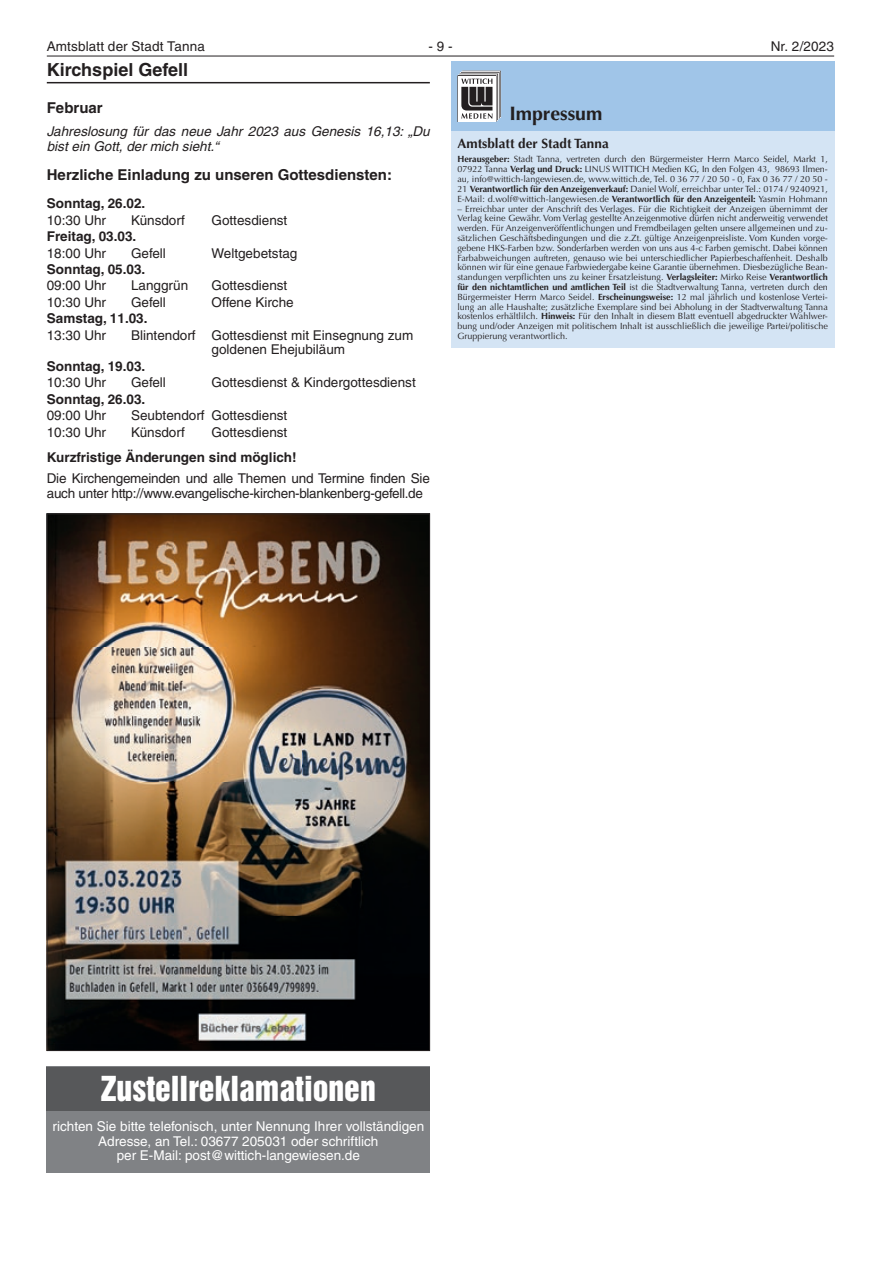
<style>
.page{position:relative;width:881px;height:1263px;background:#fff}
.page>*{position:absolute;margin:0;border:0;box-sizing:border-box;transform-origin:0 0}
.Zustell_ueber{font:31.5px "Helvetica Inserat LT";color:#fff}
.t1{font:700 19.5px "Optima LT";color:#231f20}
.Überschrift{font:700 18px "Helvetica LT";color:#231f20}
.Zwischenüberschrift{font:700 15px "Helvetica LT";color:#231f20}
.t2{font:13.5px/14.7px "Helvetica LT";color:#231f20}
.Zustell_norm{font:13.5px/14.7px "Helvetica LT";color:#fff;text-align:center}
.t3{font:700 13.5px "Helvetica LT";color:#231f20}
.t4{font:13.5px/14.7px "Helvetica LT";letter-spacing:-.02em;color:#231f20}
.t5{font:italic 13.5px/14.7px "Helvetica LT";color:#231f20}
.t6{font:700 13.5px "Optima LT";color:#231f20}
.t7{font:9px/9.8px "Optima LT";color:#231f20;text-align:justify}
.s1{font-weight:700}
</style>
<div class="page">
<hr style="left:47px;top:56px;width:786px;height:1px;background:#231f20">
<div style="left:451px;top:120px;width:382px;height:228px;background:#d4e4f4"></div>
<div style="left:451px;top:62px;width:382px;height:69px;background:#a0c5e8"></div>
<svg style="left:457px;top:71px;width:44px;height:51px;background:#9c9a9b"></svg>
<hr style="left:47px;top:82px;width:382px;height:1px;background:#231f20">
<img style="left:49px;top:516px;width:378px;height:533px">
<div style="left:47px;top:1067px;width:382px;height:106px;background:#808285"></div>
<div style="left:47px;top:1067px;width:382px;height:44px;background:#57585a"></div>
<h3 class="t2" style="left:47px;top:39px;width:159px">Amtsblatt der Stadt Tanna</h3>
<h3 class="t2" style="left:428px;top:39px;width:26px">- 9 -</h3>
<h3 class="t2" style="left:770px;top:39px;width:65px">Nr. 2/2023</h3>
<p class="Überschrift" style="left:47px;top:58px;width:143px">Kirchspiel Gefell</p>
<p class="Zwischenüberschrift" style="left:47px;top:99px;width:57px">Februar</p>
<p class="t5" style="left:47px;top:124px;width:384px">Jahreslosung für das neue Jahr 2023 aus Genesis 16,13: „Du bist ein Gott, der mich sieht.“</p>
<p class="Zwischenüberschrift" style="left:47px;top:166px;width:346px">Herzliche Einladung zu unseren Gottesdiensten:</p>
<p class="t3" style="left:47px;top:195px;width:100px">Sonntag, 26.02.</p>
<p class="t2" style="left:47px;top:212px;width:61px">10:30 Uhr</p>
<p class="t2" style="left:131px;top:212px;width:55px">Künsdorf</p>
<p class="t2" style="left:211px;top:212px;width:77px">Gottesdienst</p>
<p class="t3" style="left:47px;top:228px;width:91px">Freitag, 03.03.</p>
<p class="t2" style="left:47px;top:245px;width:61px">18:00 Uhr</p>
<p class="t2" style="left:131px;top:245px;width:36px">Gefell</p>
<p class="t2" style="left:211px;top:245px;width:87px">Weltgebetstag</p>
<p class="t3" style="left:47px;top:261px;width:100px">Sonntag, 05.03.</p>
<p class="t2" style="left:47px;top:278px;width:61px">09:00 Uhr</p>
<p class="t2" style="left:131px;top:278px;width:59px">Langgrün</p>
<p class="t2" style="left:211px;top:278px;width:77px">Gottesdienst</p>
<p class="t2" style="left:47px;top:295px;width:61px">10:30 Uhr</p>
<p class="t2" style="left:131px;top:295px;width:36px">Gefell</p>
<p class="t2" style="left:211px;top:295px;width:84px">Offene Kirche</p>
<p class="t3" style="left:47px;top:310px;width:102px">Samstag, 11.03.</p>
<p class="t2" style="left:47px;top:328px;width:61px">13:30 Uhr</p>
<p class="t2" style="left:131px;top:328px;width:66px">Blintendorf</p>
<p class="t2" style="left:211px;top:328px;width:203px">Gottesdienst mit Einsegnung zum goldenen Ehejubiläum</p>
<p class="t3" style="left:47px;top:358px;width:100px">Sonntag, 19.03.</p>
<p class="t2" style="left:47px;top:375px;width:61px">10:30 Uhr</p>
<p class="t2" style="left:131px;top:375px;width:36px">Gefell</p>
<p class="t2" style="left:211px;top:375px;width:206px">Gottesdienst &amp; Kindergottesdienst</p>
<p class="t3" style="left:47px;top:391px;width:100px">Sonntag, 26.03.</p>
<p class="t2" style="left:47px;top:408px;width:61px">09:00 Uhr</p>
<p class="t2" style="left:131px;top:408px;width:75px">Seubtendorf</p>
<p class="t2" style="left:211px;top:408px;width:77px">Gottesdienst</p>
<p class="t2" style="left:47px;top:425px;width:61px">10:30 Uhr</p>
<p class="t2" style="left:131px;top:425px;width:55px">Künsdorf</p>
<p class="t2" style="left:211px;top:425px;width:77px">Gottesdienst</p>
<p class="t3" style="left:47px;top:449px;width:251px">Kurzfristige Änderungen sind möglich!</p>
<p class="t4" style="left:47px;top:471px;width:384px">Die Kirchengemeinden und alle Themen und Termine finden Sie auch unter http://www.evangelische-kirchen-blankenberg-gefell.de</p>
<p class="t1" style="left:509px;top:102px;width:94px">Impressum</p>
<p class="t6" style="left:457px;top:136px;width:153px">Amtsblatt der Stadt Tanna</p>
<p class="t7" style="left:457px;top:155px;width:372px"><span class="s1">Herausgeber:</span> Stadt Tanna, vertreten durch den Bürgermeister Herrn Marco Seidel, Markt 1, 07922 Tanna <span class="s1">Verlag und Druck:</span> LINUS WITTICH Medien KG, In den Folgen 43, 98693 Ilmen&shy;au, info@wittich-langewiesen.de, www.wittich.de, Tel. 0 36 77 / 20 50 - 0, Fax 0 36 77 / 20 50 - 21 <span class="s1">Verantwortlich für den Anzeigenverkauf:</span> Daniel Wolf, erreichbar unter Tel.: 0174 / 9240921, E-Mail: d.wolf@wittich-langewiesen.de <span class="s1">Verantwortlich für den Anzeigenteil:</span> Yasmin Hohmann</p>
<p class="t7" style="left:457px;top:204px;width:372px">– Erreichbar unter der Anschrift des Verlages. Für die Richtigkeit der Anzeigen übernimmt der Verlag keine Gewähr. Vom Verlag gestellte Anzeigenmotive dürfen nicht anderweitig verwendet werden. Für Anzeigenveröffentlichungen und Fremdbeilagen gelten unsere allgemeinen und zu&shy;sätzlichen Geschäftsbedingungen und die z.Zt. gültige Anzeigenpreisliste. Vom Kunden vorge&shy;gebene HKS-Farben bzw. Sonderfarben werden von uns aus 4-c Farben gemischt. Dabei können Farbabweichungen auftreten, genauso wie bei unterschiedlicher Papierbeschaffenheit. Deshalb können wir für eine genaue Farbwiedergabe keine Garantie übernehmen. Diesbezügliche Bean&shy;standungen verpflichten uns zu keiner Ersatzleistung. <span class="s1">Verlagsleiter:</span> Mirko Reise <span class="s1">Verantwortlich für den nichtamtlichen und amtlichen Teil</span> ist die Stadtverwaltung Tanna, vertreten durch den Bürgermeister Herrn Marco Seidel. <span class="s1">Erscheinungsweise:</span> 12 mal jährlich und kostenlose Vertei&shy;lung an alle Haushalte; zusätzliche Exemplare sind bei Abholung in der Stadtverwaltung Tanna kostenlos erhältlilch. <span class="s1">Hinweis:</span> Für den Inhalt in diesem Blatt eventuell abgedruckter Wahlwer&shy;bung und/oder Anzeigen mit politischem Inhalt ist ausschließlich die jeweilige Partei/politische Gruppierung verantwortlich.</p>
<p class="Zustell_ueber" style="left:101px;top:1070px;width:276px">Zustellreklamationen</p>
<p class="Zustell_norm" style="left:52px;top:1119px;width:373px">richten Sie bitte telefonisch, unter Nennung Ihrer vollständigen<br>Adresse, an Tel.: 03677 205031 oder schriftlich<br>per E-Mail: post@wittich-langewiesen.de</p>
</div>
